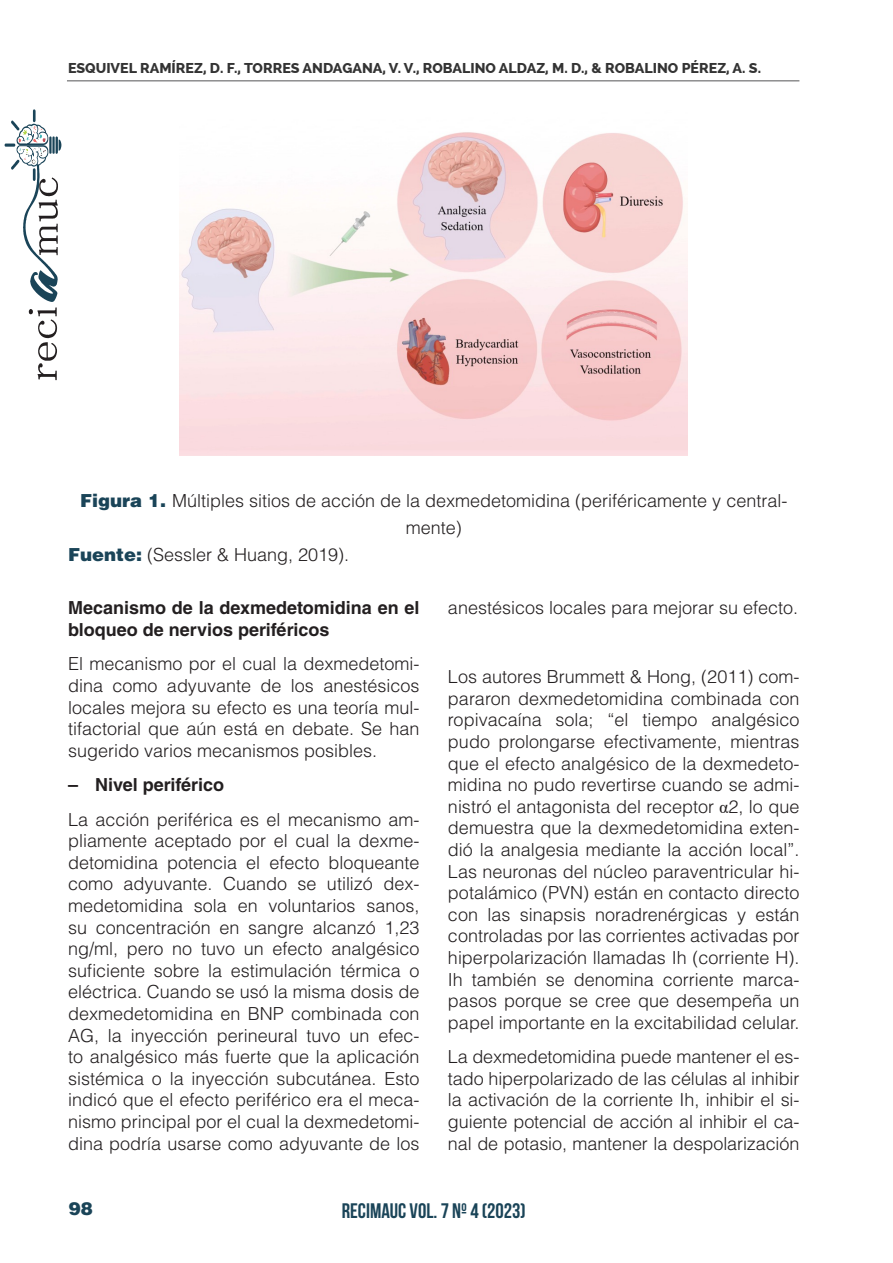
<style>
.page{position:relative;width:893px;height:1263px;background:#fff}
.page>*{position:absolute;margin:0;border:0;box-sizing:border-box;transform-origin:0 0}
.t1{font:700 21px "Bebas Neue";color:#1a4458}
.t2{font:300 18px/21.6px "Helvetica LT Std";color:#231f20;text-align:justify}
.t3{font:700 18px/21.6px "Helvetica LT Std";color:#231f20}
.t4{font:900 18px "Helvetica LT Std";color:#1a4458}
.t5{font:800 14.25px "Raleway";color:#333}
.s1{font-weight:900;color:#1a4458}
.s2{font-family:"Times New Roman";font-weight:400}
</style>
<div class="page">
<hr style="left:67px;top:80px;width:732px;height:1px;background:#545557">
<svg style="left:5px;top:109px;width:57px;height:271px"></svg>
<img style="left:179px;top:132px;width:508px;height:324px">
<p class="t5" style="left:68px;top:60px;width:695px">ESQUIVEL RAMÍREZ, D. F., TORRES ANDAGANA, V. V., ROBALINO ALDAZ, M. D., &amp; ROBALINO PÉREZ, A. S.</p>
<p class="t2" style="left:80px;top:487px;width:709px;line-height:27px;text-align:center"><span class="s1">Figura 1.</span> Múltiples sitios de acción de la dexmedetomidina (periféricamente y central&shy;mente)</p>
<p class="t2" style="left:68px;top:543px;width:283px"><span class="s1">Fuente:</span> (Sessler &amp; Huang, 2019).</p>
<p class="t3" style="left:68px;top:597px;width:353px">Mecanismo de la dexmedetomidina en el bloqueo de nervios periféricos</p>
<p class="t2" style="left:68px;top:653px;width:353px">El mecanismo por el cual la dexmedetomi&shy;dina como adyuvante de los anestésicos locales mejora su efecto es una teoría mul&shy;tifactorial que aún está en debate. Se han sugerido varios mecanismos posibles.</p>
<p class="t3" style="left:68px;top:774px;width:157px">– Nivel periférico</p>
<p class="t2" style="left:68px;top:808px;width:353px">La acción periférica es el mecanismo am&shy;pliamente aceptado por el cual la dexme&shy;detomidina potencia el efecto bloqueante como adyuvante. Cuando se utilizó dex&shy;medetomidina sola en voluntarios sanos, su concentración en sangre alcanzó 1,23 ng/ml, pero no tuvo un efecto analgésico suficiente sobre la estimulación térmica o eléctrica. Cuando se usó la misma dosis de dexmedetomidina en BNP combinada con AG, la inyección perineural tuvo un efec&shy;to analgésico más fuerte que la aplicación sistémica o la inyección subcutánea. Esto indicó que el efecto periférico era el meca&shy;nismo principal por el cual la dexmedetomi&shy;dina podría usarse como adyuvante de los</p>
<p class="t2" style="left:448px;top:597px;width:352px">anestésicos locales para mejorar su efecto.</p>
<p class="t2" style="left:448px;top:666px;width:353px">Los autores Brummett &amp; Hong, (2011) com&shy;pararon dexmedetomidina combinada con ropivacaína sola; “el tiempo analgésico pudo prolongarse efectivamente, mientras que el efecto analgésico de la dexmedeto&shy;midina no pudo revertirse cuando se admi&shy;nistró el antagonista del receptor <span class="s2">α</span>2, lo que demuestra que la dexmedetomidina exten&shy;dió la analgesia mediante la acción local”.<br>Las neuronas del núcleo paraventricular hi&shy;potalámico (PVN) están en contacto directo con las sinapsis noradrenérgicas y están controladas por las corrientes activadas por hiperpolarización llamadas Ih (corriente H).<br>Ih también se denomina corriente marca&shy;pasos porque se cree que desempeña un papel importante en la excitabilidad celular.</p>
<p class="t2" style="left:448px;top:1046px;width:353px">La dexmedetomidina puede mantener el es&shy;tado hiperpolarizado de las células al inhibir la activación de la corriente Ih, inhibir el si&shy;guiente potencial de acción al inhibir el ca&shy;nal de potasio, mantener la despolarización</p>
<p class="t4" style="left:69px;top:1197px;width:26px">98</p>
<p class="t1" style="left:342px;top:1199px;width:185px">RECIMAUC VOL. 7 Nº 4 (2023)</p>
</div>
